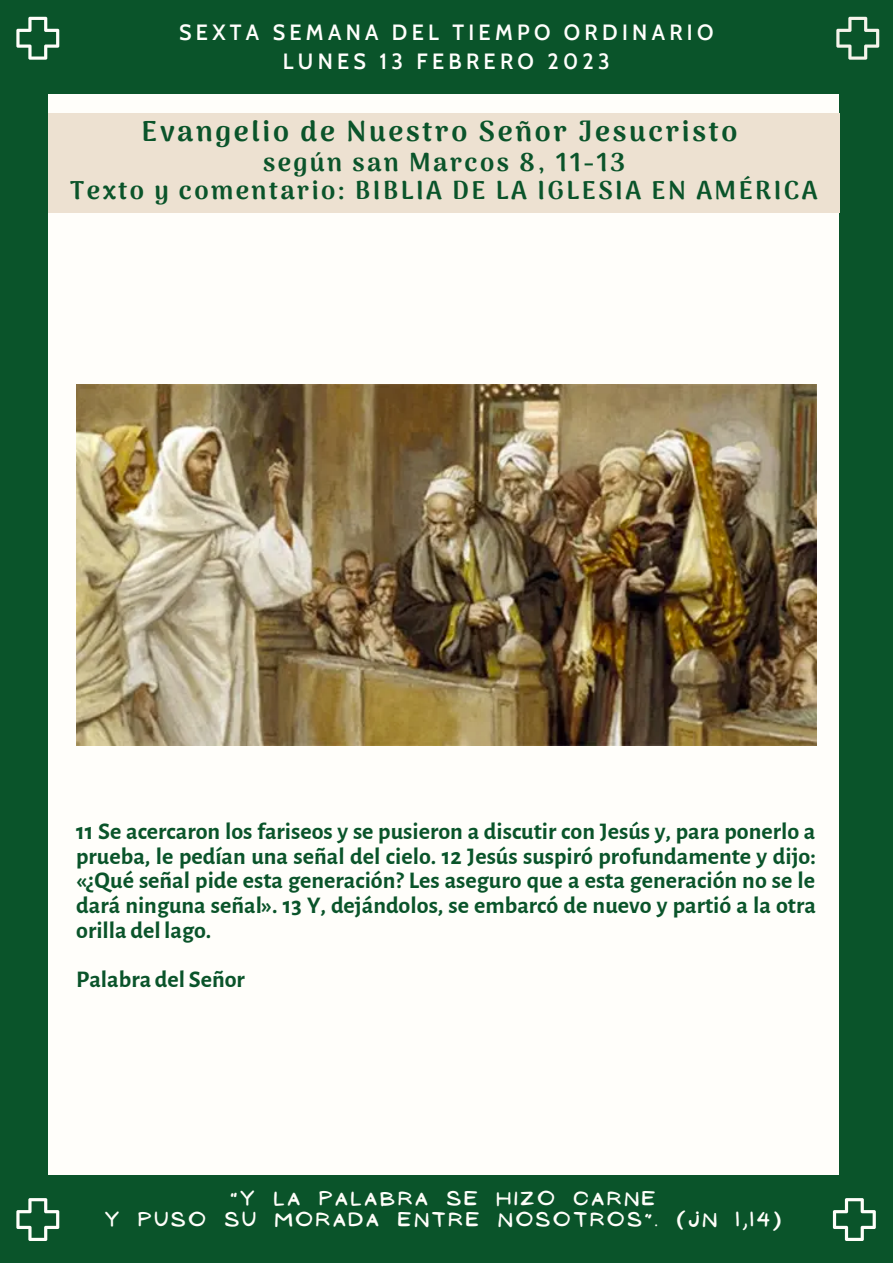
<style>
.page{position:relative;width:893px;height:1264px;background:#fff}
.page>*{position:absolute;margin:0;border:0;box-sizing:border-box;transform-origin:0 0}
.t1{font:900 28.5px "Arima Madurai";letter-spacing:.095em;color:#0a542a}
.t2{font:900 25.5px/28px "Arima Madurai";letter-spacing:.095em;color:#0a542a;text-align:center}
.t3{font:700 24px/24.8px "Alegreya Sans";color:#0a542a;text-align:justify}
.t4{font:600 21.45px/29.5px "Cabin";letter-spacing:.2em;color:#fffefc;text-align:center}
.t5{font:17.85px/21.3px "NF Ananias Bold";letter-spacing:.2em;color:#fffefa;text-align:center}
</style>
<div class="page">
<div style="left:0;top:0;width:892px;height:1262px;background:#0a542a"></div>
<div style="left:48px;top:94px;width:790px;height:1080px;background:#fffefa"></div>
<div style="left:48px;top:113px;width:791px;height:100px;background:#ede1d1"></div>
<svg style="left:16px;top:17px;width:43px;height:43px"></svg>
<svg style="left:832px;top:1198px;width:43px;height:42px"></svg>
<svg style="left:16px;top:1198px;width:43px;height:42px"></svg>
<svg style="left:836px;top:17px;width:43px;height:43px"></svg>
<img style="left:76px;top:384px;width:740px;height:361px">
<p class="t4" style="left:179px;top:17px;width:536px">SEXTA SEMANA DEL TIEMPO ORDINARIO<br>LUNES 13 FEBRERO 2023</p>
<p class="t1" style="left:142px;top:114px;width:597px">Evangelio de Nuestro Señor Jesucristo</p>
<p class="t2" style="left:70px;top:148px;width:749px">según san Marcos 8, 11-13<br>Texto y comentario: BIBLIA DE LA IGLESIA EN AMÉRICA</p>
<p class="t3" style="left:76px;top:819px;width:741px">11 Se acercaron los fariseos y se pusieron a discutir con Jesús y, para ponerlo a prueba, le pedían una señal del cielo. 12 Jesús suspiró profundamente y dijo: «¿Qué señal pide esta generación? Les aseguro que a esta generación no se le dará ninguna señal». 13 Y, dejándolos, se embarcó de nuevo y partió a la otra orilla del lago.</p>
<p class="t3" style="left:76px;top:967px;width:170px">Palabra del Señor</p>
<p class="t5" style="left:105px;top:1187px;width:677px">"Y LA PALABRA SE HIZO CARNE<br>Y PUSO SU MORADA ENTRE NOSOTROS”. (JN 1,14)</p>
</div>
